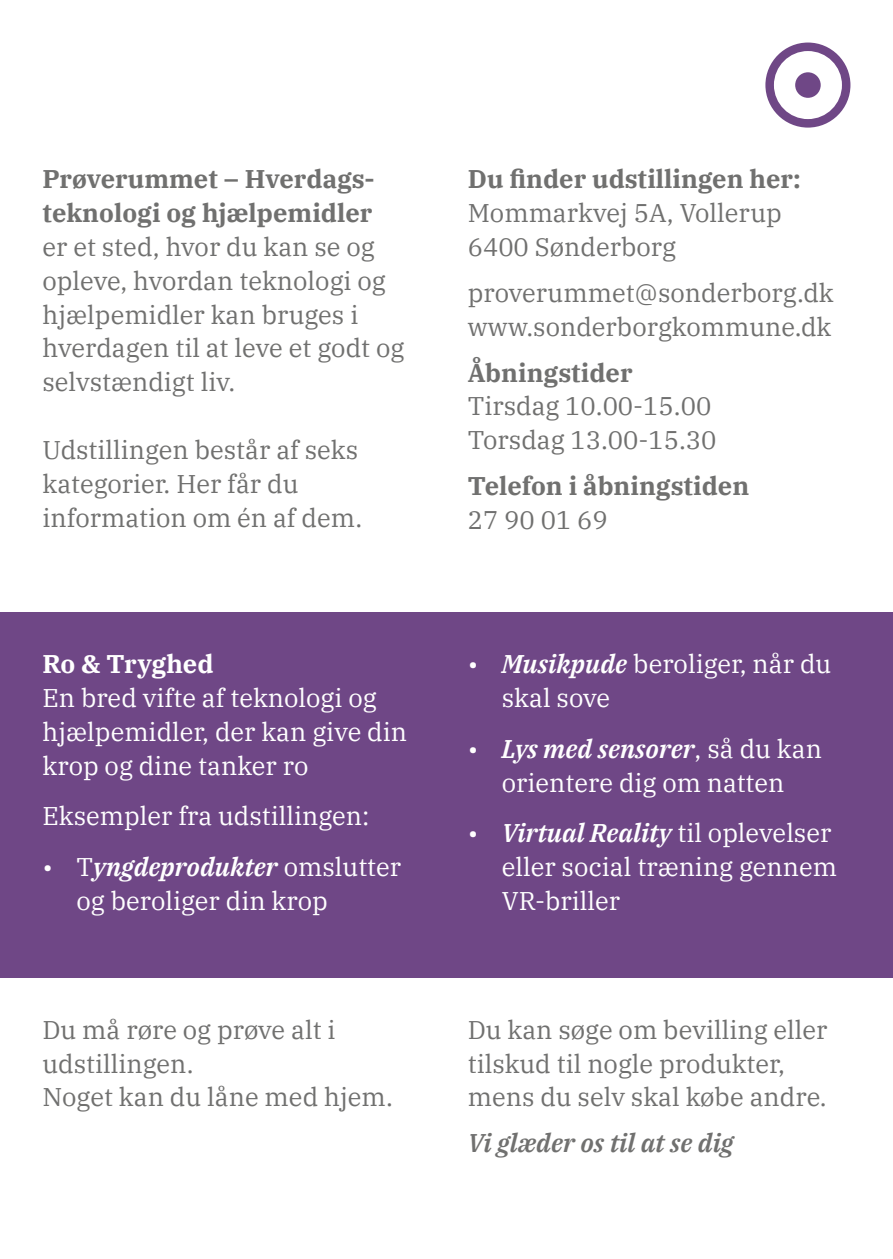
<style>
.page{position:relative;width:893px;height:1259px;background:#fff}
.page>*{position:absolute;margin:0;border:0;box-sizing:border-box;transform-origin:0 0}
.Postkort_B{font:25.5px/33.9px "IBM Plex Serif";color:#70706f}
.Postkort_B_Negativ{font:25.5px/33.9px "IBM Plex Serif";color:#fff}
.Postkort_M{font:700 25.5px "IBM Plex Serif";color:#70706f}
.Postkort_B-2{font:italic 600 25.5px "IBM Plex Serif";color:#70706f}
.Postkort_M-2{font:700 25.5px "IBM Plex Serif";color:#fff}
.s1{font-weight:700}
.s2{font-weight:600;font-style:italic}
</style>
<div class="page">
<div style="left:0;top:612px;width:893px;height:366px;background:#6f4786"></div>
<svg style="left:765px;top:43px;width:85px;height:85px"></svg>
<p class="Postkort_B" style="left:43px;top:160px;width:363px"><span class="s1">Prøverummet – Hverdags&shy;teknologi og hjælpemidler<br></span>er et sted, hvor du kan se og opleve, hvordan teknologi og hjælpemidler kan bruges i hverdagen til at leve et godt og selvstændigt liv.</p>
<p class="Postkort_B" style="left:43px;top:431px;width:317px">Udstillingen består af seks</p>
<p class="Postkort_B" style="left:43px;top:465px;width:257px">kategorier. Her får du</p>
<p class="Postkort_B" style="left:43px;top:499px;width:321px">information om én af dem.</p>
<p class="Postkort_M-2" style="left:43px;top:643px;width:173px">Ro &amp; Tryghed</p>
<p class="Postkort_B_Negativ" style="left:43px;top:678px;width:366px">En bred vifte af teknologi og hjælpemidler, der kan give din krop og dine tanker ro</p>
<p class="Postkort_B_Negativ" style="left:43px;top:797px;width:328px">Eksempler fra udstillingen:</p>
<p class="Postkort_B_Negativ" style="left:77px;top:848px;width:326px;text-indent:-34px">• T<span class="s2">yngdeprodukter</span> omslutter og beroliger din krop</p>
<p class="Postkort_B" style="left:43px;top:1010px;width:295px">Du må røre og prøve alt i</p>
<p class="Postkort_B" style="left:43px;top:1044px;width:152px">udstillingen.</p>
<p class="Postkort_B" style="left:43px;top:1078px;width:352px">Noget kan du låne med hjem.</p>
<p class="Postkort_M" style="left:468px;top:159px;width:335px">Du finder udstillingen her:</p>
<p class="Postkort_B" style="left:468px;top:194px;width:316px">Mommarkvej 5A, Vollerup</p>
<p class="Postkort_B" style="left:468px;top:228px;width:210px">6400 Sønderborg</p>
<p class="Postkort_B" style="left:468px;top:273px;width:368px">proverummet@sonderborg.dk</p>
<p class="Postkort_B" style="left:468px;top:307px;width:365px">www.sonderborgkommune.dk</p>
<p class="Postkort_M" style="left:468px;top:352px;width:166px">Åbningstider</p>
<p class="Postkort_B" style="left:468px;top:387px;width:245px">Tirsdag 10.00-15.00</p>
<p class="Postkort_B" style="left:468px;top:421px;width:250px">Torsdag 13.00-15.30</p>
<p class="Postkort_M" style="left:468px;top:466px;width:283px">Telefon i åbningstiden</p>
<p class="Postkort_B" style="left:468px;top:501px;width:142px">27 90 01 69</p>
<p class="Postkort_B_Negativ" style="left:502px;top:644px;width:331px;text-indent:-34px">• <span class="s2">Musikpude</span> beroliger, når du skal sove</p>
<p class="Postkort_B_Negativ" style="left:468px;top:729px;width:356px;text-align:center">• <span class="s2">Lys med sensorer</span>, så du kan orientere dig om natten</p>
<p class="Postkort_B_Negativ" style="left:502px;top:814px;width:337px;text-indent:-34px">• <span class="s2">Virtual Reality</span> til oplevelser eller social træning gennem<br>VR-briller</p>
<p class="Postkort_B" style="left:468px;top:1010px;width:361px">Du kan søge om bevilling eller tilskud til nogle produkter, mens du selv skal købe andre.</p>
<p class="Postkort_B-2" style="left:468px;top:1123px;width:267px">Vi glæder os til at se dig</p>
</div>
